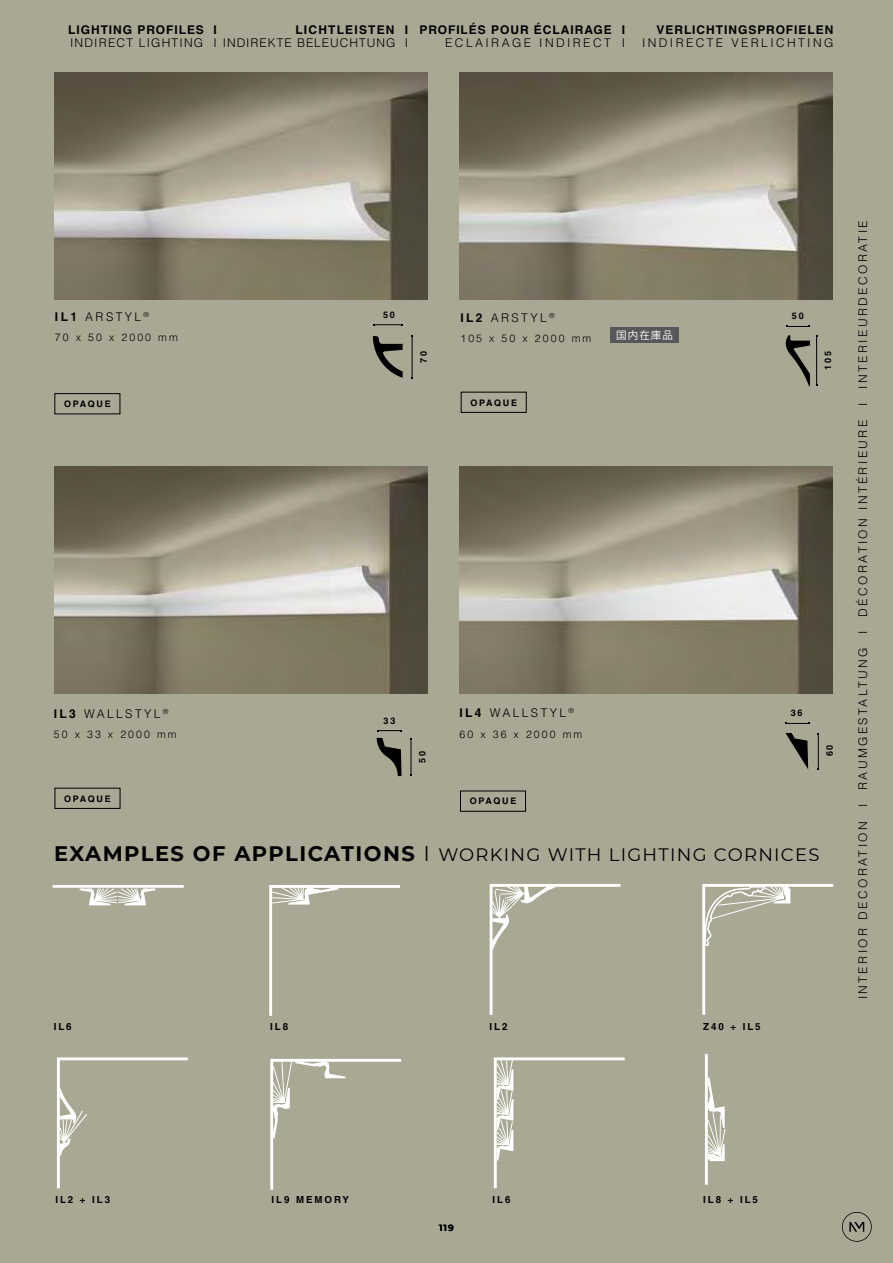
<style>
.page{position:relative;width:893px;height:1263px;background:#a8a894}
.page>*{position:absolute;margin:0;border:0;box-sizing:border-box;transform-origin:0 0}
.t1{font:18px "Montserrat";letter-spacing:.07em;color:#000}
.t2{font:300 12px "Helvetica LT Pro";letter-spacing:.2em;color:#000}
.t3{font:700 12px "Helvetica LT Pro";letter-spacing:.08em;color:#000}
.t4{font:300 12px "Helvetica LT Pro";letter-spacing:.08em;color:#000}
.t5{font:300 10.5px "Helvetica LT Pro";letter-spacing:.2em;color:#000}
.t6{font:10.5px "Koz Go Pr 6 N";letter-spacing:.1em;color:#fff}
.t7{font:700 9.75px "Helvetica LT Pro";letter-spacing:.2em;color:#000}
.t8{font:700 9px "Helvetica LT Pro";letter-spacing:.2em;color:#000}
.t9{font:700 9px "Montserrat";color:#000}
.s1{font-weight:700}
.s2{font-weight:700;font-size:21px}
.s3{font-family:"Helvetica LT Pro";font-weight:300;font-size:21px}
</style>
<div class="page">
<img style="left:55px;top:72px;width:372px;height:228px">
<div style="left:54px;top:393px;width:66px;height:21px;border:1px solid #000"></div>
<img style="left:459px;top:72px;width:373px;height:228px">
<svg style="left:786px;top:326px;width:24px;height:1px"></svg>
<hr style="left:816px;top:336px;width:1px;height:49px;background:#000">
<svg style="left:786px;top:335px;width:24px;height:51px"></svg>
<div style="left:461px;top:392px;width:66px;height:21px;border:1px solid #000"></div>
<img style="left:55px;top:466px;width:372px;height:228px">
<div style="left:55px;top:788px;width:65px;height:21px;border:1px solid #000"></div>
<img style="left:459px;top:466px;width:373px;height:228px">
<svg style="left:785px;top:733px;width:23px;height:36px"></svg>
<div style="left:460px;top:791px;width:66px;height:21px;border:1px solid #000"></div>
<svg style="left:269px;top:885px;width:131px;height:131px"></svg>
<svg style="left:489px;top:884px;width:132px;height:131px"></svg>
<div style="left:53px;top:885px;width:131px;height:3px;border:2px solid #fff"></div>
<svg style="left:80px;top:888px;width:75px;height:17px"></svg>
<svg style="left:493px;top:1057px;width:132px;height:132px"></svg>
<div style="left:705px;top:1054px;width:3px;height:131px;border:2px solid #fff"></div>
<svg style="left:707px;top:1077px;width:19px;height:84px"></svg>
<svg style="left:270px;top:1058px;width:132px;height:132px"></svg>
<svg style="left:702px;top:884px;width:132px;height:131px"></svg>
<svg style="left:57px;top:1057px;width:131px;height:132px"></svg>
<svg style="left:373px;top:324px;width:30px;height:2px"></svg>
<hr style="left:412px;top:335px;width:1px;height:43px;background:#000">
<svg style="left:373px;top:336px;width:30px;height:42px"></svg>
<svg style="left:377px;top:730px;width:25px;height:1px"></svg>
<hr style="left:411px;top:739px;width:1px;height:36px;background:#000">
<svg style="left:377px;top:738px;width:25px;height:38px"></svg>
<svg style="left:785px;top:722px;width:24px;height:2px"></svg>
<hr style="left:818px;top:734px;width:1px;height:35px;background:#000">
<svg style="left:842px;top:1212px;width:30px;height:30px"></svg>
<div style="left:611px;top:327px;width:68px;height:15px;background:#57585a"></div>
<p class="t3" style="left:68px;top:22px;width:150px">LIGHTING PROFILES I</p>
<p class="t3" style="left:295px;top:22px;width:331px">LICHTLEISTEN I PROFILÉS POUR ÉCLAIRAGE I</p>
<p class="t3" style="left:656px;top:22px;width:178px">VERLICHTINGSPROFIELEN</p>
<p class="t4" style="left:70px;top:35px;width:340px">INDIRECT LIGHTING I INDIREKTE BELEUCHTUNG I</p>
<p class="t2" style="left:445px;top:35px;width:181px">ECLAIRAGE INDIRECT I</p>
<p class="t2" style="left:642px;top:35px;width:193px">INDIRECTE VERLICHTING</p>
<p class="t2" style="left:55px;top:310px;width:96px"><span class="s1">IL1</span> ARSTYL <sup>®</sup></p>
<p class="t5" style="left:55px;top:331px;width:124px">70 x 50 x 2000 mm</p>
<p class="t8" style="left:383px;top:309px;width:13px">50</p>
<p class="t2" style="left:460px;top:310px;width:96px"><span class="s1">IL2</span> ARSTYL <sup>®</sup></p>
<p class="t5" style="left:460px;top:332px;width:132px">105 x 50 x 2000 mm</p>
<p class="t6" style="left:616px;top:329px;width:58px">国内在庫品</p>
<p class="t8" style="left:792px;top:311px;width:13px">50</p>
<p class="t8" style="left:418px;top:363px;width:13px;rotate:-90deg">70</p>
<p class="t8" style="left:822px;top:370px;width:20px;rotate:-90deg">105</p>
<p class="t8" style="left:64px;top:398px;width:48px">OPAQUE</p>
<p class="t8" style="left:470px;top:397px;width:48px">OPAQUE</p>
<p class="t2" style="left:54px;top:706px;width:116px"><span class="s1">IL3</span> WALLSTYL <sup>®</sup></p>
<p class="t5" style="left:54px;top:728px;width:124px">50 x 33 x 2000 mm</p>
<p class="t8" style="left:384px;top:715px;width:13px">33</p>
<p class="t2" style="left:459px;top:706px;width:116px"><span class="s1">IL4</span> WALLSTYL <sup>®</sup></p>
<p class="t5" style="left:459px;top:727px;width:124px">60 x 36 x 2000 mm</p>
<p class="t8" style="left:791px;top:708px;width:13px">36</p>
<p class="t8" style="left:417px;top:763px;width:13px;rotate:-90deg">50</p>
<p class="t8" style="left:824px;top:756px;width:13px;rotate:-90deg">60</p>
<p class="t8" style="left:64px;top:793px;width:48px">OPAQUE</p>
<p class="t8" style="left:470px;top:796px;width:48px">OPAQUE</p>
<h1 class="t1" style="left:54px;top:842px;width:767px"><span class="s2">EXAMPLES OF APPLICATIONS</span> <span class="s3">I</span> WORKING WITH LIGHTING CORNICES</h1>
<p class="t7" style="left:54px;top:1020px;width:19px">IL6</p>
<p class="t7" style="left:270px;top:1020px;width:19px">IL8</p>
<p class="t7" style="left:490px;top:1020px;width:19px">IL2</p>
<p class="t7" style="left:703px;top:1020px;width:59px">Z40 + IL5</p>
<p class="t2" style="left:855px;top:999px;width:781px;rotate:-90deg">INTERIOR DECORATION I RAUMGESTALTUNG I DÉCORATION INTÉRIEURE I INTERIEURDECORATIE</p>
<p class="t7" style="left:55px;top:1193px;width:56px">IL2 + IL3</p>
<p class="t7" style="left:272px;top:1193px;width:79px">IL9 MEMORY</p>
<p class="t7" style="left:492px;top:1193px;width:19px">IL6</p>
<p class="t7" style="left:703px;top:1193px;width:56px">IL8 + IL5</p>
<p class="t9" style="left:439px;top:1221px;width:16px">119</p>
</div>
